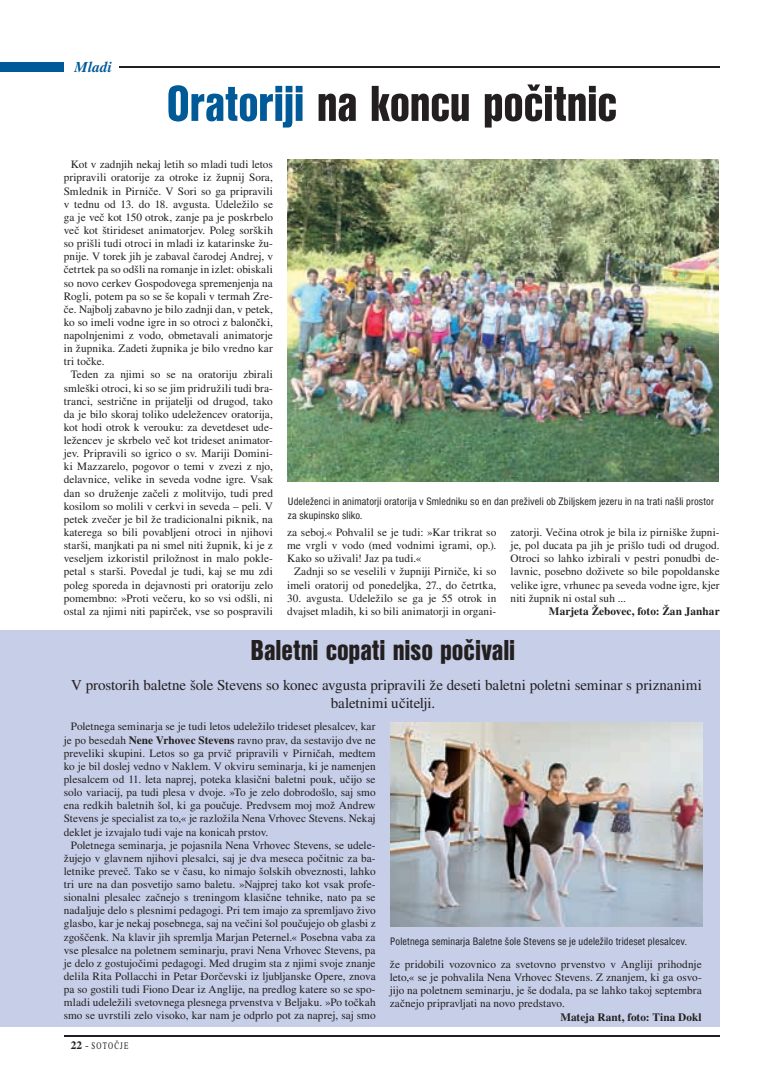
<style>
.page{position:relative;width:780px;height:1088px;background:#fff}
.page>*{position:absolute;margin:0;border:0;box-sizing:border-box;transform-origin:0 0}
.t1{font:52.5px "Nimbus San DEE Blac Cond";letter-spacing:-.01em;color:#231f20}
.t2{font:30px "Nimbus San DEE Blac Cond";color:#231f20}
.t3{font:15px/17.5px "Nimbus Rom No 9 LEE";letter-spacing:-.005em;color:#231f20;text-align:center}
.t4{font:italic 500 15px "Nimbus Rom No 9 LEE";letter-spacing:.01em;color:#015a98}
.t5{font:11.25px/13.1px "Nimbus Rom No 9 LEE";letter-spacing:.005em;color:#231f20;text-align:justify}
.t6{font:condensed 11.25px/13.1px "Nimbus San DEE";letter-spacing:.01em;color:#231f20}
.t7{font:500 11.25px "Nimbus Rom No 9 LEE";letter-spacing:.01em;color:#231f20}
.t8{font:10px "Nimbus Rom No 9 LEE";letter-spacing:.165em;color:#231f20;scale:.7 1}
.s1{color:#015a98}
.s2{font-weight:500}
.s3{font-weight:500;font-size:11.25px}
.s4{font-size:11.25px}
</style>
<div class="page">
<div style="left:0;top:62px;width:64px;height:10px;background:#015a98"></div>
<hr style="left:64px;top:1035px;width:655px;height:2px;background:#231f20">
<hr style="left:119px;top:67px;width:600px;height:1px;background:#231f20">
<img style="left:288px;top:160px;width:430px;height:322px">
<div style="left:0;top:629px;width:719px;height:397px;background:#c7cee8"></div>
<img style="left:390px;top:722px;width:312px;height:204px">
<h3 class="t4" style="left:75px;top:57px;width:39px">Mladi</h3>
<h1 class="t1" style="left:166px;top:74px;width:452px"><span class="s1">Oratoriji</span> na koncu počitnic</h1>
<p class="t5" style="left:64px;top:158px;width:211px;text-indent:7px">Kot v zadnjih nekaj letih so mladi tudi letos pripravili oratorije za otroke iz župnij Sora, Smlednik in Pirniče. V Sori so ga pripravili v tednu od 13. do 18. avgusta. Udeležilo se ga je več kot 150 otrok, zanje pa je poskrbelo več kot štirideset animatorjev. Poleg sorških so prišli tudi otroci in mladi iz katarinske žu&shy;pnije. V torek jih je zabaval čarodej Andrej, v četrtek pa so odšli na romanje in izlet: obiskali so novo cerkev Gospodovega spremenjenja na Rogli, potem pa so se še kopali v termah Zre&shy;če. Najbolj zabavno je bilo zadnji dan, v petek, ko so imeli vodne igre in so otroci z balončki, napolnjenimi z vodo, obmetavali animatorje in župnika. Zadeti župnika je bilo vredno kar tri točke.</p>
<p class="t5" style="left:64px;top:368px;width:211px;text-indent:7px">Teden za njimi so se na oratoriju zbirali smleški otroci, ki so se jim pridružili tudi bra&shy;tranci, sestrične in prijatelji od drugod, tako da je bilo skoraj toliko udeležencev oratorija, kot hodi otrok k verouku: za devetdeset ude&shy;ležencev je skrbelo več kot trideset animator&shy;jev. Pripravili so igrico o sv. Mariji Domini&shy;ki Mazzarelo, pogovor o temi v zvezi z njo, delavnice, velike in seveda vodne igre. Vsak dan so druženje začeli z molitvijo, tudi pred kosilom so molili v cerkvi in seveda – peli. V petek zvečer je bil že tradicionalni piknik, na katerega so bili povabljeni otroci in njihovi starši, manjkati pa ni smel niti župnik, ki je z veseljem izkoristil priložnost in malo pokle&shy;petal s starši. Povedal je tudi, kaj se mu zdi poleg sporeda in dejavnosti pri oratoriju zelo pomembno: »Proti večeru, ko so vsi odšli, ni ostal za njimi niti papirček, vse so pospravili</p>
<p class="t6" style="left:288px;top:495px;width:427px">Udeleženci in animatorji oratorija v Smledniku so en dan preživeli ob Zbiljskem jezeru in na trati našli prostor za skupinsko sliko.</p>
<p class="t5" style="left:287px;top:526px;width:211px">za seboj.« Pohvalil se je tudi: »Kar trikrat so me vrgli v vodo (med vodnimi igrami, op.).<br>Kako so uživali! Jaz pa tudi.«</p>
<p class="t5" style="left:287px;top:565px;width:211px;text-align:right">Zadnji so se veselili v župniji Pirniče, ki so imeli oratorij od ponedeljka, 27., do četrtka,</p>
<p class="t5" style="left:287px;top:591px;width:211px">30. avgusta. Udeležilo se ga je 55 otrok in dvajset mladih, ki so bili animatorji in organi-</p>
<p class="t5" style="left:510px;top:526px;width:211px">zatorji. Večina otrok je bila iz pirniške župni&shy;je, pol ducata pa jih je prišlo tudi od drugod.<br>Otroci so lahko izbirali v pestri ponudbi de&shy;lavnic, posebno doživete so bile popoldanske velike igre, vrhunec pa seveda vodne igre, kjer niti župnik ni ostal suh ...</p>
<p class="t7" style="left:549px;top:604px;width:172px">Marjeta Žebovec, foto: Žan Janhar</p>
<h2 class="t2" style="left:250px;top:633px;width:266px">Baletni copati niso počivali</h2>
<h3 class="t3" style="left:71px;top:677px;width:632px">V prostorih baletne šole Stevens so konec avgusta pripravili že deseti baletni poletni seminar s priznanimi baletnimi učitelji.</h3>
<p class="t5" style="left:64px;top:720px;width:313px;text-indent:7px">Poletnega seminarja se je tudi letos udeležilo trideset plesalcev, kar je po besedah <span class="s2">Nene Vrhovec Stevens</span> ravno prav, da sestavijo dve ne preveliki skupini. Letos so ga prvič pripravili v Pirničah, medtem ko je bil doslej vedno v Naklem. V okviru seminarja, ki je namenjen plesalcem od 11. leta naprej, poteka klasični baletni pouk, učijo se solo variacij, pa tudi plesa v dvoje. »To je zelo dobrodošlo, saj smo ena redkih baletnih šol, ki ga poučuje. Predvsem moj mož Andrew Stevens je specialist za to,« je razložila Nena Vrhovec Stevens. Nekaj deklet je izvajalo tudi vaje na konicah prstov.</p>
<p class="t5" style="left:64px;top:838px;width:313px;text-indent:7px">Poletnega seminarja, je pojasnila Nena Vrhovec Stevens, se udele&shy;žujejo v glavnem njihovi plesalci, saj je dva meseca počitnic za ba&shy;letnike preveč. Tako se v času, ko nimajo šolskih obveznosti, lahko tri ure na dan posvetijo samo baletu. »Najprej tako kot vsak profe&shy;sionalni plesalec začnejo s treningom klasične tehnike, nato pa se nadaljuje delo s plesnimi pedagogi. Pri tem imajo za spremljavo živo glasbo, kar je nekaj posebnega, saj na večini šol poučujejo ob glasbi z zgoščenk. Na klavir jih spremlja Marjan Peternel.« Posebna vaba za vse plesalce na poletnem seminarju, pravi Nena Vrhovec Stevens, pa je delo z gostujočimi pedagogi. Med drugim sta z njimi svoje znanje delila Rita Pollacchi in Petar Đorčevski iz ljubljanske Opere, znova pa so gostili tudi Fiono Dear iz Anglije, na predlog katere so se spo&shy;mladi udeležili svetovnega plesnega prvenstva v Beljaku. »Po točkah smo se uvrstili zelo visoko, kar nam je odprlo pot za naprej, saj smo</p>
<p class="t6" style="left:390px;top:935px;width:298px">Poletnega seminarja Baletne šole Stevens se je udeležilo trideset plesalcev.</p>
<p class="t5" style="left:390px;top:958px;width:313px">že pridobili vozovnico za svetovno prvenstvo v Angliji prihodnje leto,« se je pohvalila Nena Vrhovec Stevens. Z znanjem, ki ga osvo&shy;jijo na poletnem seminarju, je še dodala, pa se lahko takoj septembra začnejo pripravljati na novo predstavo.</p>
<p class="t7" style="left:560px;top:1010px;width:143px">Mateja Rant, foto: Tina Dokl</p>
<p class="t8" style="left:71px;top:1040px;width:84px"><span class="s3">22</span> <span class="s4">-</span> SOTOČJE</p>
</div>
